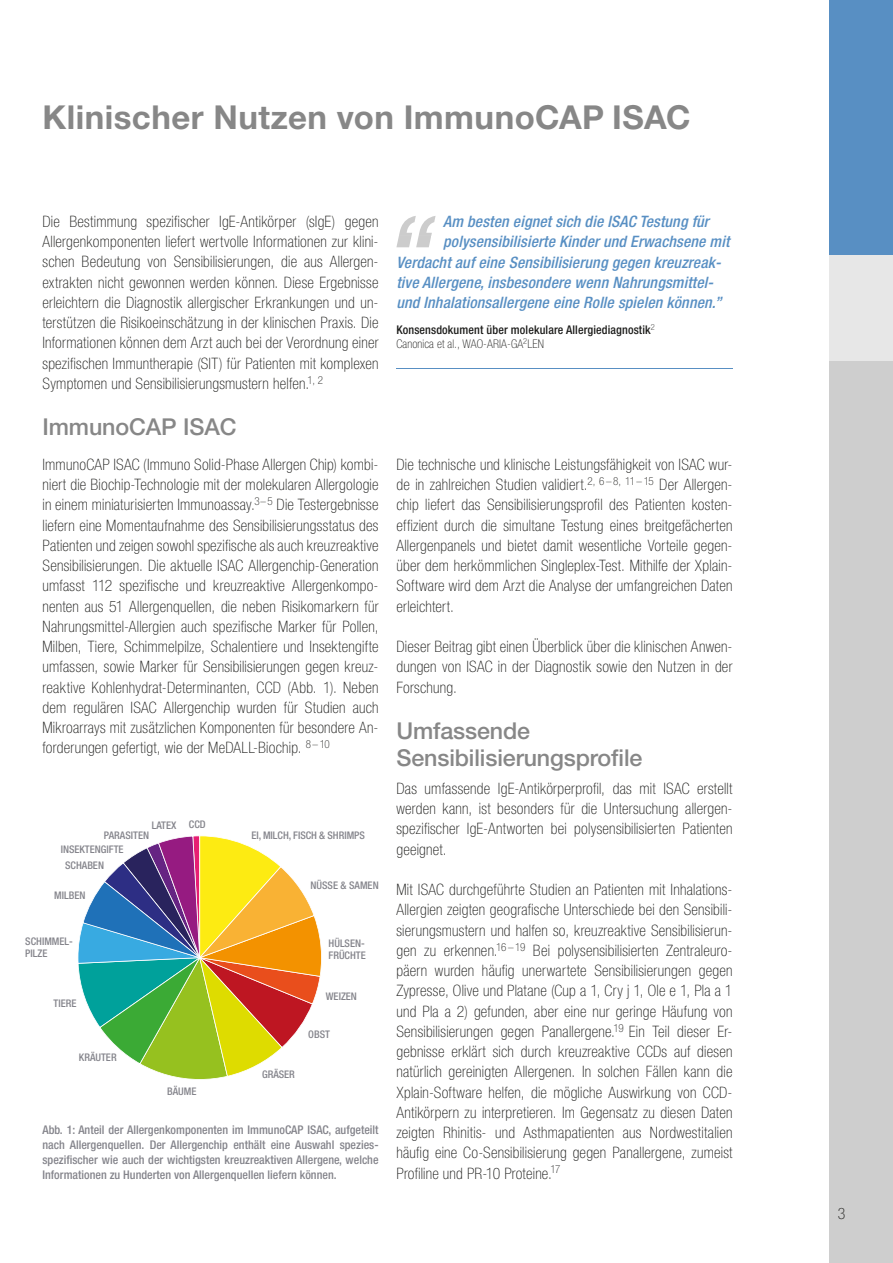
<style>
.page{position:relative;width:893px;height:1263px;background:#fff}
.page>*{position:absolute;margin:0;border:0;box-sizing:border-box;transform-origin:0 0}
.t1{font:700 33px "Helvetica Neue LT Std";letter-spacing:.015em;color:#878787}
.t2{font:500 23.25px/27px "Helvetica Neue LT Std";letter-spacing:-.005em;color:#878787}
.t3{font:100 condensed 15.75px/20.2px "Helvetica Neue LT Std";letter-spacing:.015em;color:#1d1d1b;text-align:justify}
.t4{font:italic 500 condensed 15.75px/20.2px "Helvetica Neue LT Std";letter-spacing:.01em;color:#588fc3}
.t5{font:italic 500 condensed 15.75px "Helvetica Neue LT Std";letter-spacing:.01em;color:#47749d}
.t6{font:500 condensed 12px/15px "Helvetica Neue LT Std";color:#84848b;text-align:justify}
.t7{font:500 condensed 12px/14.4px "Helvetica Neue LT Std";letter-spacing:.01em;color:#1d1d1b}
.t8{font:500 condensed 10.5px/12px "Helvetica Neue LT Std";color:#84848b}
.s1{font-weight:100}
</style>
<div class="page">
<div style="left:829px;top:0;width:64px;height:255px;background:#588fc3"></div>
<div style="left:829px;top:255px;width:64px;height:106px;background:#e7e7e7"></div>
<div style="left:829px;top:361px;width:64px;height:902px;background:#cecece"></div>
<hr style="left:396px;top:368px;width:336px;height:1px;background:#588fc3">
<svg style="left:396px;top:216px;width:40px;height:31px"></svg>
<svg style="left:78px;top:835px;width:244px;height:245px"></svg>
<h1 class="t1" style="left:43px;top:97px;width:649px">Klinischer Nutzen von ImmunoCAP ISAC</h1>
<p class="t3" style="left:43px;top:211px;width:338px">Die Bestimmung spezifischer IgE-Antikörper (sIgE) gegen Allergenkomponenten liefert wertvolle Informationen zur klini&shy;schen Bedeutung von Sensibilisierungen, die aus Allergen&shy;extrakten nicht gewonnen werden können. Diese Ergebnisse erleichtern die Diagnostik allergischer Erkrankungen und un&shy;terstützen die Risikoeinschätzung in der klinischen Praxis. Die Informationen können dem Arzt auch bei der Verordnung einer spezifischen Immuntherapie (SIT) für Patienten mit komplexen Symptomen und Sensibilisierungsmustern helfen.<sup>1,</sup> <sup>2</sup></p>
<h2 class="t2" style="left:43px;top:413px;width:195px">ImmunoCAP ISAC</h2>
<p class="t3" style="left:43px;top:454px;width:338px">ImmunoCAP ISAC (Immuno Solid-Phase Allergen Chip) kombi&shy;niert die Biochip-Technologie mit der molekularen Allergologie in einem miniaturisierten Immunoassay.<sup>3–</sup> <sup>5</sup> Die Testergebnisse liefern eine Momentaufnahme des Sensibilisierungsstatus des Patienten und zeigen sowohl spezifische als auch kreuzreaktive Sensibilisierungen. Die aktuelle ISAC Allergenchip-Generation umfasst 112 spezifische und kreuzreaktive Allergenkompo&shy;nenten aus 51 Allergenquellen, die neben Risikomarkern für Nahrungsmittel-Allergien auch spezifische Marker für Pollen, Milben, Tiere, Schimmelpilze, Schalentiere und Insektengifte umfassen, sowie Marker für Sensibilisierungen gegen kreuz&shy;reaktive Kohlenhydrat-Determinanten, CCD (Abb. 1). Neben dem regulären ISAC Allergenchip wurden für Studien auch Mikroarrays mit zusätzlichen Komponenten für besondere An&shy;forderungen gefertigt, wie der MeDALL-Biochip. <sup>8</sup> <sup>–</sup> <sup>10</sup></p>
<p class="t3" style="left:396px;top:454px;width:338px">Die technische und klinische Leistungsfähigkeit von ISAC wur&shy;de in zahlreichen Studien validiert.<sup>2,</sup> <sup>6</sup> <sup>–</sup> <sup>8,</sup> <sup>11</sup> <sup>–</sup> <sup>15</sup> Der Allergen&shy;chip liefert das Sensibilisierungsprofil des Patienten kosten&shy;effizient durch die simultane Testung eines breitgefächerten Allergenpanels und bietet damit wesentliche Vorteile gegen&shy;über dem herkömmlichen Singleplex-Test. Mithilfe der Xplain-Software wird dem Arzt die Analyse der umfangreichen Daten erleichtert.</p>
<p class="t4" style="left:443px;top:212px;width:267px">Am besten eignet sich die ISAC Testung für</p>
<p class="t4" style="left:396px;top:252px;width:326px">Verdacht auf eine Sensibilisierung gegen kreuzreak&shy;tive Allergene, insbesondere wenn Nahrungsmittel&shy;und Inhalationsallergene eine Rolle spielen können.”</p>
<p class="t7" style="left:396px;top:322px;width:260px">Konsensdokument über molekulare Allergiediagnostik<sup>2<br></sup><span class="s1">Canonica et al., WAO-ARIA-GA</span><sup>2</sup><span class="s1">LEN</span></p>
<p class="t5" style="left:443px;top:232px;width:288px">polysensibilisierte Kinder und Erwachsene mit</p>
<p class="t3" style="left:396px;top:636px;width:338px">Dieser Beitrag gibt einen Überblick über die klinischen Anwen&shy;dungen von ISAC in der Diagnostik sowie den Nutzen in der Forschung.</p>
<h2 class="t2" style="left:396px;top:717px;width:248px">Umfassende<br>Sensibilisierungsprofile</h2>
<p class="t3" style="left:396px;top:778px;width:338px">Das umfassende IgE-Antikörperprofil, das mit ISAC erstellt werden kann, ist besonders für die Untersuchung allergen&shy;spezifischer IgE-Antworten bei polysensibilisierten Patienten geeignet.</p>
<p class="t3" style="left:396px;top:879px;width:338px">Mit ISAC durchgeführte Studien an Patienten mit Inhalations-Allergien zeigten geografische Unterschiede bei den Sensibili&shy;sierungsmustern und halfen so, kreuzreaktive Sensibilisierun&shy;gen zu erkennen.<sup>16</sup> <sup>–</sup> <sup>19</sup> Bei polysensibilisierten Zentraleuro&shy;päern wurden häufig unerwartete Sensibilisierungen gegen Zypresse, Olive und Platane (Cup a 1, Cry j 1, Ole e 1, Pla a 1 und Pla a 2) gefunden, aber eine nur geringe Häufung von Sensibilisierungen gegen Panallergene.<sup>19</sup> Ein Teil dieser Er&shy;gebnisse erklärt sich durch kreuzreaktive CCDs auf diesen natürlich gereinigten Allergenen. In solchen Fällen kann die Xplain-Software helfen, die mögliche Auswirkung von CCD-Antikörpern zu interpretieren. Im Gegensatz zu diesen Daten zeigten Rhinitis- und Asthmapatienten aus Nordwestitalien häufig eine Co-Sensibilisierung gegen Panallergene, zumeist Profiline und PR-10 Proteine.<sup>17</sup></p>
<p class="t8" style="left:189px;top:818px;width:18px">CCD</p>
<p class="t8" style="left:152px;top:819px;width:26px">LATEX</p>
<p class="t8" style="left:61px;top:827px;width:90px;line-height:14.2px;text-indent:43px">PARASITEN<br>INSEKTENGIFTE</p>
<p class="t8" style="left:65px;top:860px;width:40px">SCHABEN</p>
<p class="t8" style="left:54px;top:889px;width:33px">MILBEN</p>
<p class="t8" style="left:251px;top:829px;width:115px">EI, MILCH, FISCH &amp; SHRIMPS</p>
<p class="t8" style="left:310px;top:879px;width:70px">NÜSSE &amp; SAMEN</p>
<p class="t8" style="left:328px;top:937px;width:39px">HÜLSEN-<br>FRÜCHTE</p>
<p class="t8" style="left:25px;top:935px;width:49px">SCHIMMEL-<br>PILZE</p>
<p class="t8" style="left:326px;top:990px;width:33px">WEIZEN</p>
<p class="t8" style="left:54px;top:997px;width:24px">TIERE</p>
<p class="t8" style="left:308px;top:1028px;width:23px">OBST</p>
<p class="t8" style="left:79px;top:1051px;width:39px">KRÄUTER</p>
<p class="t8" style="left:262px;top:1068px;width:34px">GRÄSER</p>
<p class="t8" style="left:167px;top:1085px;width:31px">BÄUME</p>
<p class="t6" style="left:43px;top:1122px;width:338px">Abb. 1: Anteil der Allergenkomponenten im ImmunoCAP ISAC, aufgeteilt nach Allergenquellen. Der Allergenchip enthält eine Auswahl spezies&shy;spezifischer wie auch der wichtigsten kreuzreaktiven Allergene, welche Informationen zu Hunderten von Allergenquellen liefern können.</p>
<p class="t3" style="left:838px;top:1203px;width:9px">3</p>
</div>
